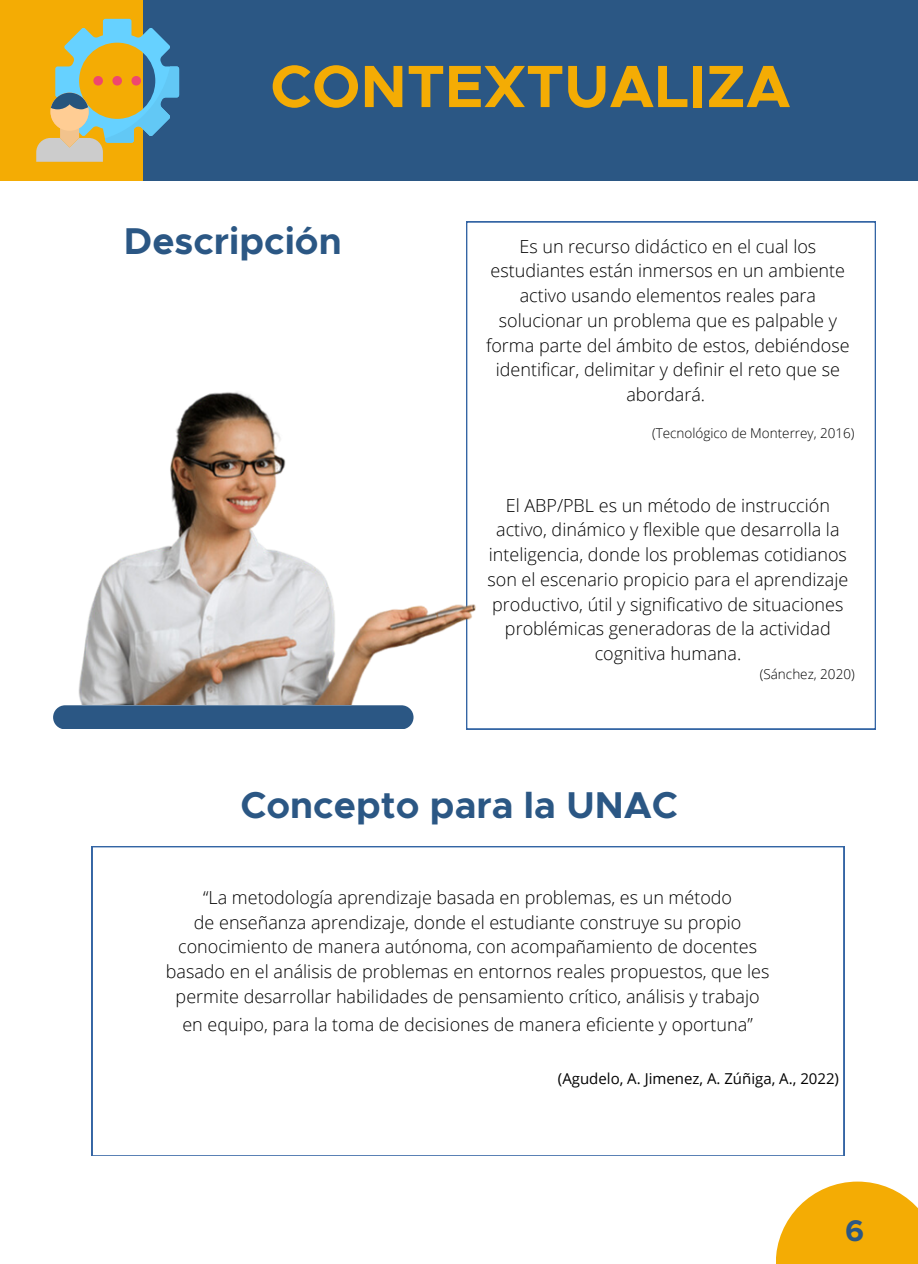
<style>
.page{position:relative;width:918px;height:1264px;background:#fff}
.page>*{position:absolute;margin:0;border:0;box-sizing:border-box;transform-origin:0 0}
.t1{font:700 59.85px "Metropolis";color:#f4ac04}
.t2{font:700 37.5px "Metropolis";color:#2b5784}
.t3{font:700 30px "Metropolis";color:#2b5784}
.t4{font:300 18px/24.8px "Open Sans";color:#000;text-align:center}
.t5{font:15px "Open Sans";color:#000}
.t6{font:300 13.5px "Open Sans";color:#000}
</style>
<div class="page">
<div style="left:143px;top:0;width:775px;height:180px;background:#2b5784"></div>
<div style="left:0;top:0;width:143px;height:180px;background:#f4ac04"></div>
<svg style="left:776px;top:1181px;width:142px;height:82px;fill:#f4ac04"></svg>
<svg style="left:36px;top:19px;width:143px;height:143px"></svg>
<div style="left:53px;top:705px;width:361px;height:24px;background:#2b5784;border-radius:12px"></div>
<svg style="left:466px;top:221px;width:410px;height:508px"></svg>
<svg style="left:92px;top:846px;width:752px;height:309px"></svg>
<img style="left:78px;top:361px;width:406px;height:343px">
<h1 class="t1" style="left:270px;top:59px;width:522px">CONTEXTUALIZA</h1>
<h2 class="t2" style="left:124px;top:224px;width:219px">Descripción</h2>
<h3 class="t4" style="left:486px;top:233px;width:365px">Es un recurso didáctico en el cual los estudiantes están inmersos en un ambiente activo usando elementos reales para solucionar un problema que es palpable y forma parte del ámbito de estos, debiéndose identificar, delimitar y definir el reto que se abordará.</h3>
<p class="t6" style="left:652px;top:424px;width:204px">(Tecnológico de Monterrey, 2016)</p>
<h3 class="t4" style="left:487px;top:492px;width:362px">El ABP/PBL es un método de instrucción activo, dinámico y flexible que desarrolla la inteligencia, donde los problemas cotidianos son el escenario propicio para el aprendizaje productivo, útil y significativo de situaciones problémicas generadoras de la actividad cognitiva humana.</h3>
<h3 class="t6" style="left:760px;top:664px;width:96px">(Sánchez, 2020)</h3>
<h2 class="t2" style="left:240px;top:788px;width:439px">Concepto para la UNAC</h2>
<p class="t4" style="left:166px;top:884px;width:605px">“La metodología aprendizaje basada en problemas, es un método<br>de enseñanza aprendizaje, donde el estudiante construye su propio conocimiento de manera autónoma, con acompañamiento de docentes basado en el análisis de problemas en entornos reales propuestos, que les permite desarrollar habilidades de pensamiento crítico, análisis y trabajo</p>
<p class="t4" style="left:182px;top:1011px;width:572px">en equipo, para la toma de decisiones de manera eficiente y oportuna”</p>
<p class="t5" style="left:558px;top:1067px;width:283px">(Agudelo, A. Jimenez, A. Zúñiga, A., 2022)</p>
<p class="t3" style="left:845px;top:1216px;width:21px">6</p>
</div>
